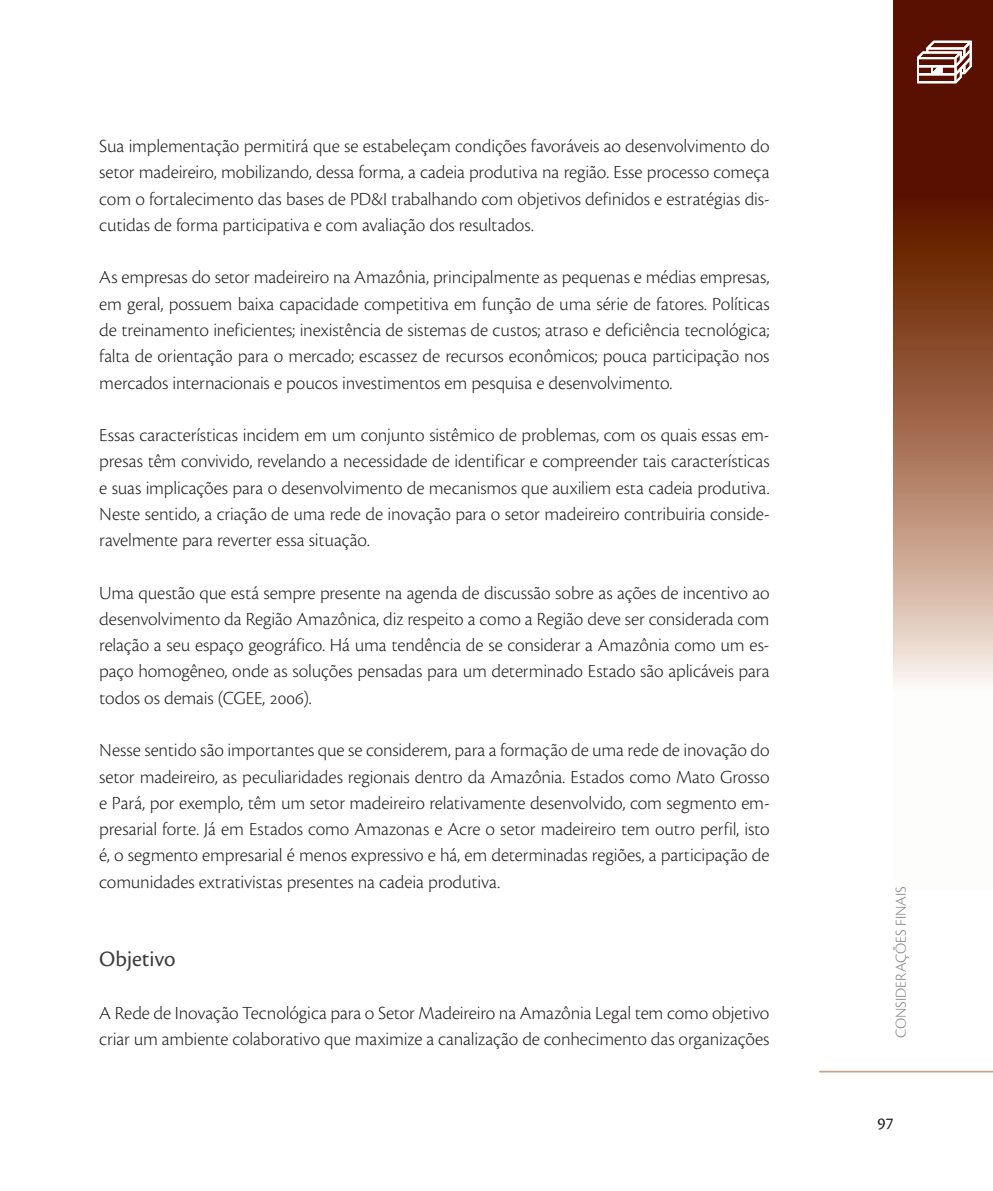
<style>
.page{position:relative;width:993px;height:1191px;background:#fff}
.page>*{position:absolute;margin:0;border:0;box-sizing:border-box;transform-origin:0 0}
.t1{font:22.75px "Cronos Pro";color:#3e3e3f}
.t2{font:300 19.25px/26.2px "Cronos Pro";letter-spacing:-.01em;color:#231f20;text-align:justify}
.t3{font:17.5px "Cronos Pro";color:#231f20}
.t4{font:300 15.75px "Cronos Pro";color:#808285}
</style>
<div class="page">
<svg style="left:893px;top:1px;width:99px;height:682px;background:#935b44"></svg>
<hr style="left:819px;top:1070px;width:173px;height:2px;background:#caa28c">
<svg style="left:916px;top:41px;width:55px;height:42px"></svg>
<p class="t2" style="left:99px;top:133px;width:671px">Sua implementação permitirá que se estabeleçam condições favoráveis ao desenvolvimento do setor madeireiro, mobilizando, dessa forma, a cadeia produtiva na região. Esse processo começa com o fortalecimento das bases de PD&amp;I trabalhando com objetivos definidos e estratégias dis&shy;cutidas de forma participativa e com avaliação dos resultados.</p>
<p class="t2" style="left:99px;top:264px;width:671px">As empresas do setor madeireiro na Amazônia, principalmente as pequenas e médias empresas, em geral, possuem baixa capacidade competitiva em função de uma série de fatores. Políticas de treinamento ineficientes; inexistência de sistemas de custos; atraso e deficiência tecnológica; falta de orientação para o mercado; escassez de recursos econômicos; pouca participação nos mercados internacionais e poucos investimentos em pesquisa e desenvolvimento.</p>
<p class="t2" style="left:99px;top:422px;width:671px">Essas características incidem em um conjunto sistêmico de problemas, com os quais essas em&shy;presas têm convivido, revelando a necessidade de identificar e compreender tais características e suas implicações para o desenvolvimento de mecanismos que auxiliem esta cadeia produtiva.<br>Neste sentido, a criação de uma rede de inovação para o setor madeireiro contribuiria conside&shy;ravelmente para reverter essa situação.</p>
<p class="t2" style="left:99px;top:579px;width:671px">Uma questão que está sempre presente na agenda de discussão sobre as ações de incentivo ao desenvolvimento da Região Amazônica, diz respeito a como a Região deve ser considerada com relação a seu espaço geográfico. Há uma tendência de se considerar a Amazônia como um es&shy;paço homogêneo, onde as soluções pensadas para um determinado Estado são aplicáveis para todos os demais (CGEE, 2006).</p>
<p class="t2" style="left:99px;top:737px;width:671px">Nesse sentido são importantes que se considerem, para a formação de uma rede de inovação do setor madeireiro, as peculiaridades regionais dentro da Amazônia. Estados como Mato Grosso e Pará, por exemplo, têm um setor madeireiro relativamente desenvolvido, com segmento em&shy;presarial forte. Já em Estados como Amazonas e Acre o setor madeireiro tem outro perfil, isto é, o segmento empresarial é menos expressivo e há, em determinadas regiões, a participação de comunidades extrativistas presentes na cadeia produtiva.</p>
<p class="t1" style="left:99px;top:946px;width:78px">Objetivo</p>
<p class="t2" style="left:99px;top:999px;width:671px">A Rede de Inovação Tecnológica para o Setor Madeireiro na Amazônia Legal tem como objetivo criar um ambiente colaborativo que maximize a canalização de conhecimento das organizações</p>
<p class="t4" style="left:891px;top:1038px;width:153px;rotate:-90deg">CONSIDERAÇÕES FINAIS</p>
<p class="t3" style="left:877px;top:1114px;width:18px">97</p>
</div>
